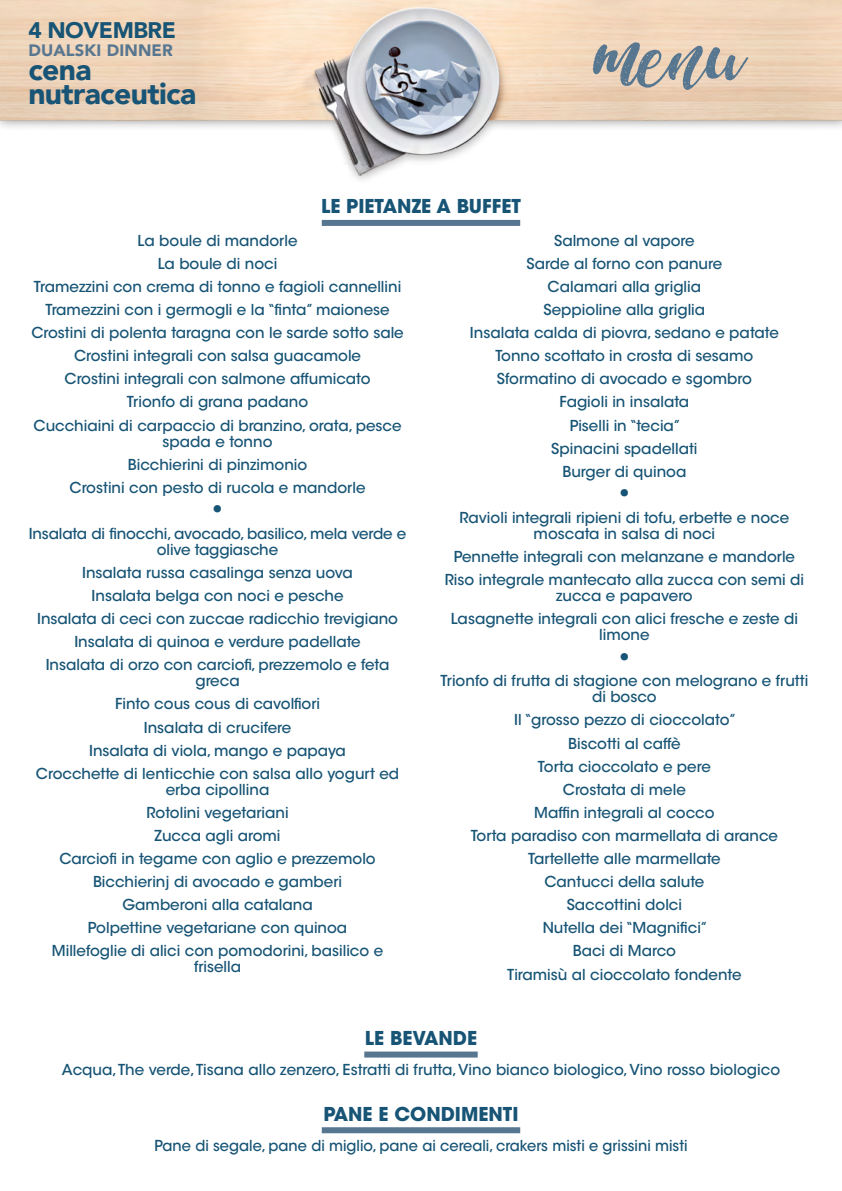
<style>
.page{position:relative;width:842px;height:1191px;background:#fff}
.page>*{position:absolute;margin:0;border:0;box-sizing:border-box;transform-origin:0 0}
.t1{font:104.3px "Dandeleon Vintage Demo";color:#577690}
.t2{font:900 30px "Avenir";letter-spacing:-.02em;color:#175475}
.t3{font:500 30px "ITC Avant Garde Std";color:#175475}
.t4{font:900 22.5px "Avenir";letter-spacing:-.02em;color:#175475}
.t5{font:700 19px "ITC Avant Garde Std";color:#175475}
.t6{font:900 16.5px "Avenir";letter-spacing:.01em;color:#577690}
.t7{font:500 15px/16px "ITC Avant Garde Std";color:#175475;text-align:center}
</style>
<div class="page">
<img style="left:0;top:0;width:842px;height:180px">
<div style="left:322px;top:220px;width:198px;height:6px;background:#577690"></div>
<div style="left:364px;top:1051px;width:114px;height:6px;background:#577690"></div>
<div style="left:322px;top:1127px;width:198px;height:6px;background:#577690"></div>
<p class="t4" style="left:28px;top:11px;width:149px">4 NOVEMBRE</p>
<p class="t6" style="left:28px;top:36px;width:146px">DUALSKI DINNER</p>
<p class="t2" style="left:28px;top:43px;width:65px">cena</p>
<p class="t2" style="left:28px;top:67px;width:169px">nutraceutica</p>
<p class="t5" style="left:321px;top:194px;width:201px">LE PIETANZE A BUFFET</p>
<p class="t1" style="left:591px;top:-9px;width:151px">menu</p>
<p class="t7" style="left:138px;top:232px;width:161px">La boule di mandorle</p>
<p class="t7" style="left:158px;top:255px;width:121px">La boule di noci</p>
<p class="t7" style="left:34px;top:278px;width:369px">Tramezzini con crema di tonno e fagioli cannellini</p>
<p class="t7" style="left:45px;top:302px;width:346px">Tramezzini con i germogli e la “finta” maionese</p>
<p class="t7" style="left:31px;top:325px;width:374px">Crostini di polenta taragna con le sarde sotto sale</p>
<p class="t7" style="left:74px;top:348px;width:289px">Crostini integrali con salsa guacamole</p>
<p class="t7" style="left:65px;top:371px;width:308px">Crostini integrali con salmone affumicato</p>
<p class="t7" style="left:127px;top:394px;width:183px">Trionfo di grana padano</p>
<p class="t7" style="left:34px;top:417px;width:369px">Cucchiaini di carpaccio di branzino, orata, pesce spada e tonno</p>
<p class="t7" style="left:128px;top:456px;width:181px">Bicchierini di pinzimonio</p>
<p class="t7" style="left:70px;top:479px;width:297px">Crostini con pesto di rucola e mandorle</p>
<p class="t3" style="left:209px;top:491px;width:19px">•</p>
<p class="t7" style="left:29px;top:525px;width:379px">Insalata di finocchi, avocado, basilico, mela verde e olive taggiasche</p>
<p class="t7" style="left:82px;top:564px;width:272px">Insalata russa casalinga senza uova</p>
<p class="t7" style="left:92px;top:588px;width:254px">Insalata belga con noci e pesche</p>
<p class="t7" style="left:37px;top:611px;width:362px">Insalata di ceci con zuccae radicchio trevigiano</p>
<p class="t7" style="left:74px;top:634px;width:288px">Insalata di quinoa e verdure padellate</p>
<p class="t7" style="left:46px;top:657px;width:345px">Insalata di orzo con carciofi, prezzemolo e feta greca</p>
<p class="t7" style="left:115px;top:696px;width:207px">Finto cous cous di cavolfiori</p>
<p class="t7" style="left:144px;top:719px;width:149px">Insalata di crucifere</p>
<p class="t7" style="left:89px;top:742px;width:258px">Insalata di viola, mango e papaya</p>
<p class="t7" style="left:36px;top:765px;width:365px">Crocchette di lenticchie con salsa allo yogurt ed erba cipollina</p>
<p class="t7" style="left:146px;top:804px;width:144px">Rotolini vegetariani</p>
<p class="t7" style="left:155px;top:827px;width:127px">Zucca agli aromi</p>
<p class="t7" style="left:59px;top:850px;width:318px">Carciofi in tegame con aglio e prezzemolo</p>
<p class="t7" style="left:93px;top:873px;width:251px">Bicchierinj di avocado e gamberi</p>
<p class="t7" style="left:122px;top:897px;width:192px">Gamberoni alla catalana</p>
<p class="t7" style="left:88px;top:920px;width:261px">Polpettine vegetariane con quinoa</p>
<p class="t7" style="left:52px;top:943px;width:333px">Millefoglie di alici con pomodorini, basilico e frisella</p>
<p class="t7" style="left:554px;top:232px;width:142px">Salmone al vapore</p>
<p class="t7" style="left:527px;top:255px;width:197px">Sarde al forno con panure</p>
<p class="t7" style="left:548px;top:278px;width:155px">Calamari alla griglia</p>
<p class="t7" style="left:543px;top:302px;width:163px">Seppioline alla griglia</p>
<p class="t7" style="left:470px;top:325px;width:310px">Insalata calda di piovra, sedano e patate</p>
<p class="t7" style="left:495px;top:348px;width:260px">Tonno scottato in crosta di sesamo</p>
<p class="t7" style="left:497px;top:371px;width:256px">Sformatino di avocado e sgombro</p>
<p class="t7" style="left:560px;top:394px;width:131px">Fagioli in insalata</p>
<p class="t7" style="left:570px;top:417px;width:113px">Piselli in “tecia”</p>
<p class="t7" style="left:551px;top:440px;width:148px">Spinacini spadellati</p>
<p class="t7" style="left:562px;top:463px;width:126px">Burger di quinoa</p>
<p class="t3" style="left:616px;top:475px;width:19px">•</p>
<p class="t7" style="left:459px;top:509px;width:331px">Ravioli integrali ripieni di tofu, erbette e noce moscata in salsa di noci</p>
<p class="t7" style="left:454px;top:548px;width:343px">Pennette integrali con melanzane e mandorle</p>
<p class="t7" style="left:445px;top:572px;width:361px">Riso integrale mantecato alla zucca con semi di zucca e papavero</p>
<p class="t7" style="left:451px;top:611px;width:349px">Lasagnette integrali con alici fresche e zeste di limone</p>
<p class="t3" style="left:616px;top:638px;width:19px">•</p>
<p class="t7" style="left:440px;top:673px;width:369px">Trionfo di frutta di stagione con melograno e frutti di bosco</p>
<p class="t7" style="left:514px;top:712px;width:224px">Il “grosso pezzo di cioccolato”</p>
<p class="t7" style="left:568px;top:735px;width:114px">Biscotti al caffè</p>
<p class="t7" style="left:538px;top:758px;width:174px">Torta cioccolato e pere</p>
<p class="t7" style="left:563px;top:781px;width:125px">Crostata di mele</p>
<p class="t7" style="left:534px;top:804px;width:182px">Maffin integrali al cocco</p>
<p class="t7" style="left:471px;top:827px;width:309px">Torta paradiso con marmellata di arance</p>
<p class="t7" style="left:528px;top:850px;width:194px">Tartellette alle marmellate</p>
<p class="t7" style="left:544px;top:873px;width:161px">Cantucci della salute</p>
<p class="t7" style="left:567px;top:897px;width:117px">Saccottini dolci</p>
<p class="t7" style="left:543px;top:920px;width:167px">Nutella dei “Magnifici”</p>
<p class="t7" style="left:573px;top:943px;width:105px">Baci di Marco</p>
<p class="t7" style="left:507px;top:966px;width:236px">Tiramisù al cioccolato fondente</p>
<p class="t5" style="left:365px;top:1025px;width:114px">LE BEVANDE</p>
<p class="t7" style="left:62px;top:1061px;width:720px">Acqua, The verde, Tisana allo zenzero, Estratti di frutta, Vino bianco biologico, Vino rosso biologico</p>
<p class="t5" style="left:323px;top:1102px;width:197px">PANE E CONDIMENTI</p>
<p class="t7" style="left:154px;top:1138px;width:535px">Pane di segale, pane di miglio, pane ai cereali, crakers misti e grissini misti</p>
</div>
